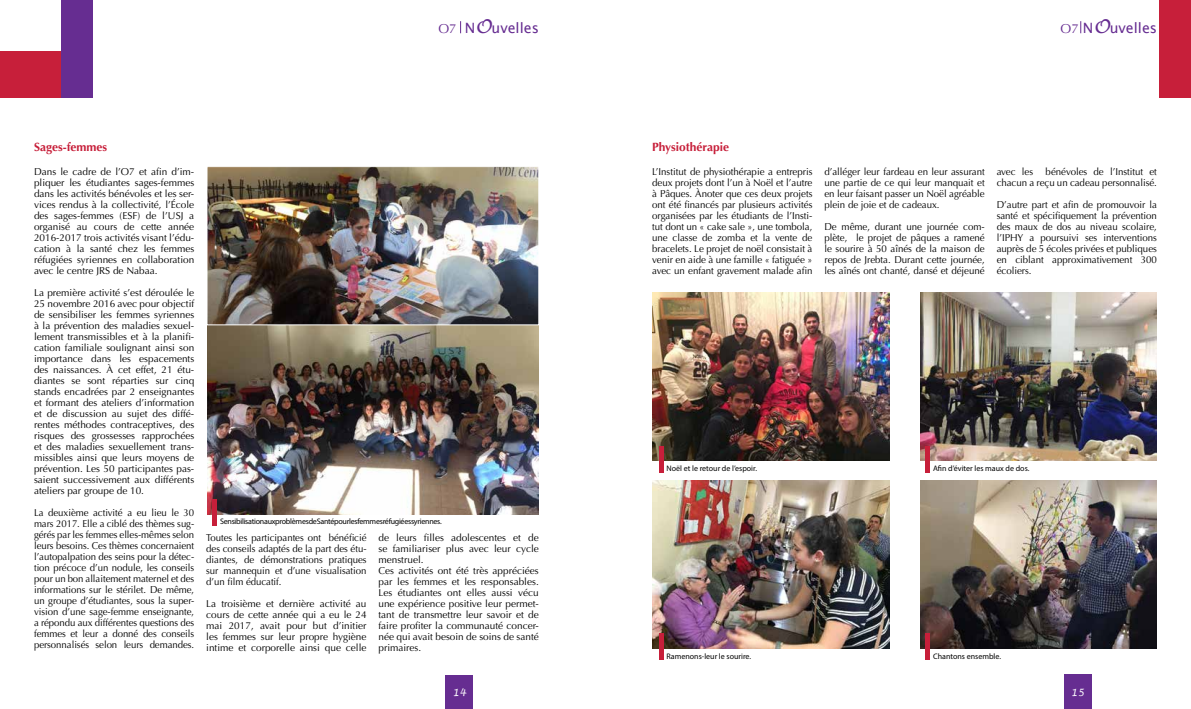
<style>
.page{position:relative;width:1191px;height:709px;background:#fff}
.page>*{position:absolute;margin:0;border:0;box-sizing:border-box;transform-origin:0 0}
.t1{font:14.2px "Lucida Grande";color:#662d91}
.t2{font:700 12px "Optima";color:#c71f3a}
.t3{font:10px/11px "Optima";color:#000;text-align:justify}
.t4{font:10px/11px "Optima";color:#000;text-align:justify;scale:.96 1}
.t5{font:italic 10px "Lucida Handwriting";color:#fff}
.t6{font:8px "Myriad Pro";letter-spacing:-.005em;color:#000}
.t7{font:8px "Myriad Pro";letter-spacing:-.035em;color:#000}
.s1{font-family:"Optima";font-size:13px}
.s2{font-family:"Lucida Handwriting";font-style:italic;font-size:19px}
</style>
<div class="page">
<div style="left:0;top:51px;width:61px;height:47px;background:#c71f3a"></div>
<svg style="left:460px;top:21px;width:1px;height:12px"></svg>
<svg style="left:1080px;top:21px;width:1px;height:12px"></svg>
<div style="left:61px;top:0;width:32px;height:98px;background:#662d91"></div>
<div style="left:1159px;top:0;width:32px;height:98px;background:#c71f3a"></div>
<div style="left:445px;top:675px;width:28px;height:34px;background:#662d91"></div>
<div style="left:1063px;top:675px;width:28px;height:34px;background:#662d91"></div>
<img style="left:207px;top:168px;width:332px;height:346px">
<div style="left:212px;top:499px;width:5px;height:26px;background:#c71f3a"></div>
<div style="left:206px;top:166px;width:333px;height:159px;border:1px solid #fff"></div>
<img style="left:653px;top:293px;width:237px;height:167px">
<img style="left:653px;top:480px;width:237px;height:168px">
<img style="left:920px;top:293px;width:237px;height:167px">
<img style="left:920px;top:480px;width:237px;height:168px">
<div style="left:658px;top:446px;width:5px;height:26px;background:#c71f3a"></div>
<div style="left:658px;top:634px;width:5px;height:26px;background:#c71f3a"></div>
<div style="left:925px;top:446px;width:5px;height:26px;background:#c71f3a"></div>
<div style="left:925px;top:634px;width:5px;height:26px;background:#c71f3a"></div>
<h1 class="t1" style="left:438px;top:20px;width:102px"><span class="s1">O7</span> N<span class="s2">O</span>uvelles</h1>
<h1 class="t1" style="left:1060px;top:20px;width:98px"><span class="s1">O7</span> N<span class="s2">O</span>uvelles</h1>
<p class="t2" style="left:34px;top:139px;width:75px">Sages-femmes</p>
<p class="t2" style="left:652px;top:139px;width:78px">Physiothérapie</p>
<p class="t3" style="left:34px;top:166px;width:162px">Dans le cadre de l’O7 et afin d’im&shy;pliquer les étudiantes sages-femmes dans les activités bénévoles et les ser&shy;vices rendus à la collectivité, l’École des sages-femmes (ESF) de l’USJ a organisé au cours de cette année 2016-2017 trois activités visant l’édu&shy;cation à la santé chez les femmes réfugiées syriennes en collaboration avec le centre JRS de Nabaa.</p>
<p class="t3" style="left:34px;top:287px;width:162px">La première activité s’est déroulée le 25 novembre 2016 avec pour objectif de sensibiliser les femmes syriennes à la prévention des maladies sexuel&shy;lement transmissibles et à la planifi&shy;cation familiale soulignant ainsi son importance dans les espacements des naissances. À cet effet, 21 étu&shy;diantes se sont réparties sur cinq stands encadrées par 2 enseignantes et formant des ateliers d’information et de discussion au sujet des diffé&shy;rentes méthodes contraceptives, des risques des grossesses rapprochées et des maladies sexuellement trans&shy;missibles ainsi que leurs moyens de prévention. Les 50 participantes pas&shy;saient successivement aux différents ateliers par groupe de 10.</p>
<p class="t4" style="left:34px;top:507px;width:168px">La deuxième activité a eu lieu le 30 mars 2017. Elle a ciblé des thèmes sug&shy;gérés par les femmes elles-mêmes selon leurs besoins. Ces thèmes concernaient l’autopalpation des seins pour la détec&shy;tion précoce d’un nodule, les conseils pour un bon allaitement maternel et des informations sur le stérilet. De même, un groupe d’étudiantes, sous la super&shy;vision d’une sage-femme enseignante, a répondu aux différentes questions des femmes et leur a donné des conseils personnalisés selon leurs demandes.</p>
<p class="t3" style="left:652px;top:166px;width:162px">L’Institut de physiothérapie a entrepris deux projets dont l’un à Noël et l’autre à Pâques. Ànoter que ces deux projets ont été financés par plusieurs activités organisées par les étudiants de l’Insti&shy;tut dont un « cake sale », une tombola, une classe de zomba et la vente de bracelets. Le projet de noël consistait à venir en aide à une famille « fatiguée » avec un enfant gravement malade afin</p>
<p class="t3" style="left:824px;top:166px;width:162px">d’alléger leur fardeau en leur assurant une partie de ce qui leur manquait et en leur faisant passer un Noël agréable plein de joie et de cadeaux.</p>
<p class="t3" style="left:824px;top:221px;width:162px">De même, durant une journée com&shy;plète, le projet de pâques a ramené le sourire à 50 aînés de la maison de repos de Jrebta. Durant cette journée, les aînés ont chanté, dansé et déjeuné</p>
<p class="t3" style="left:996px;top:166px;width:162px;text-align:right">bénévoles de l’Institut et<br>chacun a reçu un cadeau personnalisé.</p>
<p class="t3" style="left:996px;top:199px;width:162px">D’autre part et afin de promouvoir la santé et spécifiquement la prévention des maux de dos au niveau scolaire, l’IPHY a poursuivi ses interventions auprès de 5 écoles privées et publiques en ciblant approximativement 300 écoliers.</p>
<p class="t3" style="left:996px;top:166px;width:38px">avec les</p>
<p class="t7" style="left:220px;top:516px;width:223px">Sensibilisation aux problèmes de Santé pour les femmes réfugiées syriennes.</p>
<p class="t4" style="left:206px;top:532px;width:168px">Toutes les participantes ont bénéficié des conseils adaptés de la part des étu&shy;diantes, de démonstrations pratiques sur mannequin et d’une visualisation d’un film éducatif.</p>
<p class="t3" style="left:206px;top:598px;width:162px">La troisième et dernière activité au cours de cette année qui a eu le 24 mai 2017, avait pour but d’initier les femmes sur leur propre hygiène intime et corporelle ainsi que celle</p>
<p class="t3" style="left:378px;top:532px;width:162px;text-align:left">de leurs filles adolescentes et de se familiariser plus avec leur cycle menstruel.<br>Ces activités ont été très appréciées par les femmes et les responsables.<br>Les étudiantes ont elles aussi vécu une expérience positive leur permet&shy;tant de transmettre leur savoir et de faire profiter la communauté concer&shy;née qui avait besoin de soins de santé primaires.</p>
<p class="t6" style="left:666px;top:463px;width:92px">Noël et le retour de l’espoir.</p>
<p class="t6" style="left:666px;top:651px;width:86px">Ramenons-leur le sourire.</p>
<p class="t6" style="left:933px;top:463px;width:98px">Afin d’éviter les maux de dos.</p>
<p class="t6" style="left:933px;top:651px;width:69px">Chantons ensemble.</p>
<p class="t5" style="left:452px;top:686px;width:15px">14</p>
<p class="t5" style="left:1070px;top:686px;width:15px">15</p>
</div>
